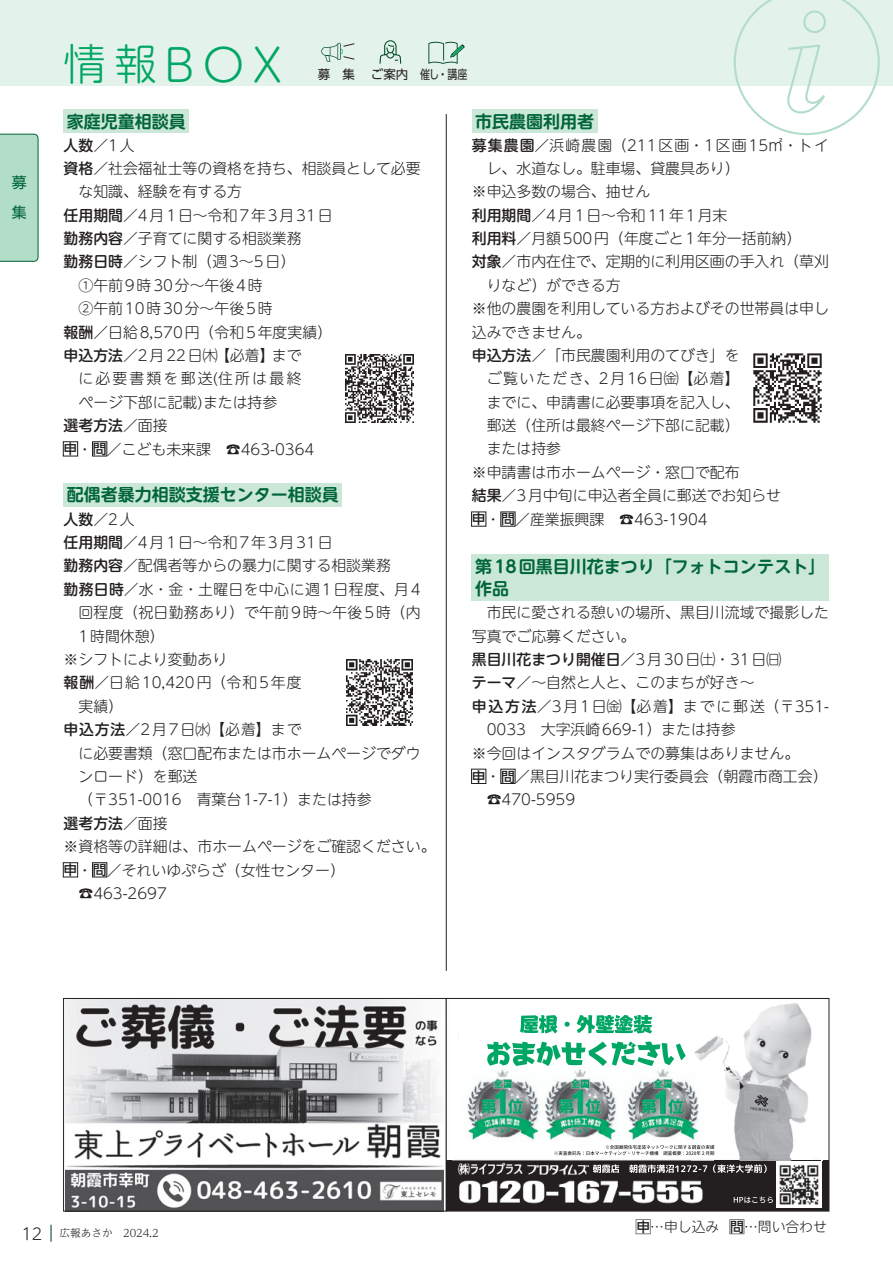
<style>
.page{position:relative;width:893px;height:1263px;background:#fff}
.page>*{position:absolute;margin:0;border:0;box-sizing:border-box;transform-origin:0 0}
.t1{font:44.7px "UD Shin M Go Pr 6 Light 90 msp RKSJ H";color:#00a664}
.t2{font:700 16.95px/21.3px "UD Shin M Go Pr 6 N De";color:#006539}
.t3{font:300 14.85px "UD Shin M Go Pr 6 N";color:#231f20}
.t4{font:300 14.85px "UD Shin M Go Pr 6 N";letter-spacing:.125em;color:#231f20}
.t5{font:300 14.85px "UD Shin M Go Pr 6 N";letter-spacing:.075em;color:#231f20}
.t6{font:300 14.85px "UD Shin M Go Pr 6 N";letter-spacing:.035em;color:#231f20}
.t7{font:300 14.85px "UD Shin M Go Pr 6 N";letter-spacing:.02em;color:#231f20}
.t8{font:300 14.85px "UD Shin M Go Pr 6 N";letter-spacing:.06em;color:#231f20}
.t9{font:300 14.85px "UD Shin M Go Pr 6 N";letter-spacing:.11em;color:#231f20}
.t10{font:300 14.85px "UD Shin M Go Pr 6 N";letter-spacing:.145em;color:#231f20}
.t11{font:500 14.85px "UD Shin M Go Pr 6 N";color:#231f20}
.t12{font:14.85px/29.7px "UD Shin Go Pr 6 N";color:#006539}
.t13{font:300 13.8px "UD Shin M Go Pr 6 N";color:#231f20}
.t14{font:12.45px "UD Shin Go Pr 6 N Regular 90 msp RKSJ H";color:#231f20}
.t15{font:300 10.65px "UD Reimin Pr 6 N";color:#231f20}
.s1{font-size:42.45px}
.s2{font-weight:500}
.s3{font-weight:300}
.s4{font-family:"UD Shin Go Pr 6 N";font-weight:500;font-size:13.8px}
.s5{font-family:"UD Shin M Go Pr 6 N";font-size:15.9px}
</style>
<div class="page">
<div style="left:0;top:0;width:893px;height:85px;background:#e3f2ea"></div>
<svg style="left:321px;top:43px;width:34px;height:19px"></svg>
<svg style="left:379px;top:40px;width:23px;height:24px"></svg>
<svg style="left:428px;top:42px;width:37px;height:22px"></svg>
<svg style="left:734px;top:0;width:146px;height:135px"></svg>
<hr style="left:446px;top:114px;width:1px;height:857px;background:#231f20">
<img style="left:66px;top:1000px;width:378px;height:209px">
<div style="left:63px;top:998px;width:383px;height:213px;border:1px solid #231f20"></div>
<img style="left:452px;top:1160px;width:262px;height:48px">
<div style="left:714px;top:1160px;width:110px;height:49px;background:#231f20"></div>
<div style="left:709px;top:1187px;width:57px;height:17px;background:#231f20"></div>
<img style="left:776px;top:1162px;width:46px;height:45px">
<img style="left:739px;top:1160px;width:83px;height:1px">
<div style="left:592px;top:1162px;width:122px;height:14px;background:#231f20"></div>
<svg style="left:734px;top:1196px;width:39px;height:7px"></svg>
<svg style="left:593px;top:1164px;width:26px;height:9px"></svg>
<svg style="left:629px;top:1164px;width:78px;height:9px"></svg>
<svg style="left:713px;top:1164px;width:54px;height:9px"></svg>
<svg style="left:487px;top:1003px;width:325px;height:155px"></svg>
<div style="left:446px;top:1160px;width:6px;height:51px;background:#231f20"></div>
<hr style="left:450px;top:1208px;width:379px;height:3px;background:#231f20">
<div style="left:824px;top:1160px;width:5px;height:49px;background:#231f20"></div>
<img style="left:467px;top:1067px;width:236px;height:74px">
<div style="left:446px;top:998px;width:383px;height:213px;border:1px solid #231f20"></div>
<img style="left:346px;top:659px;width:66px;height:66px">
<img style="left:753px;top:353px;width:69px;height:70px">
<img style="left:345px;top:354px;width:68px;height:68px">
<div style="left:63px;top:110px;width:126px;height:23px;background:#cbe7d8"></div>
<div style="left:63px;top:441px;width:15px;height:15px;border:1px solid #231f20"></div>
<div style="left:92px;top:441px;width:15px;height:15px;border:1px solid #231f20"></div>
<div style="left:63px;top:483px;width:279px;height:23px;background:#cbe7d8"></div>
<div style="left:63px;top:862px;width:15px;height:15px;border:1px solid #231f20"></div>
<div style="left:92px;top:862px;width:15px;height:15px;border:1px solid #231f20"></div>
<div style="left:472px;top:110px;width:125px;height:23px;background:#cbe7d8"></div>
<div style="left:471px;top:512px;width:15px;height:14px;border:1px solid #231f20"></div>
<div style="left:472px;top:554px;width:357px;height:47px;background:#cbe7d8"></div>
<div style="left:471px;top:769px;width:15px;height:15px;border:1px solid #231f20"></div>
<div style="left:501px;top:769px;width:14px;height:15px;border:1px solid #231f20"></div>
<div style="left:0;top:134px;width:38px;height:128px;background:#b2ddc8"></div>
<svg style="left:50px;top:1225px;width:2px;height:17px"></svg>
<p class="t12" style="left:12px;top:167px;width:16px">募集</p>
<h1 class="t1" style="left:64px;top:29px;width:220px"><span class="s1">情報</span>BOX</h1>
<p class="t14" style="left:318px;top:64px;width:39px">募　集</p>
<p class="t14" style="left:371px;top:64px;width:98px">ご案内 催し・講座</p>
<p class="t2" style="left:67px;top:110px;width:120px">家庭児童相談員</p>
<p class="t3" style="left:64px;top:133px;width:73px"><span class="s2">人数</span>／1人</p>
<p class="t3" style="left:64px;top:156px;width:359px"><span class="s2">資格</span>／社会福祉士等の資格を持ち、相談員として必要</p>
<p class="t3" style="left:78px;top:180px;width:165px">な知識、経験を有する方</p>
<p class="t4" style="left:64px;top:203px;width:271px"><span class="s2">任用期間</span>／4月1日～令和7年3月31日</p>
<p class="t3" style="left:64px;top:226px;width:240px"><span class="s2">勤務内容</span>／子育てに関する相談業務</p>
<p class="t3" style="left:64px;top:250px;width:233px"><span class="s2">勤務日時</span>／シフト制（週3～5日）</p>
<p class="t4" style="left:78px;top:273px;width:186px">①午前9時30分～午後4時</p>
<p class="t4" style="left:78px;top:296px;width:196px">②午前10時30分～午後5時</p>
<p class="t3" style="left:64px;top:320px;width:270px"><span class="s2">報酬</span>／日給8,570円（令和5年度実績）</p>
<p class="t8" style="left:64px;top:343px;width:240px"><span class="s2">申込方法</span>／2月22日㈭【必着】まで</p>
<p class="t10" style="left:78px;top:367px;width:225px">に必要書類を郵送(住所は最終</p>
<p class="t3" style="left:78px;top:390px;width:200px">ページ下部に記載)または持参</p>
<p class="t11" style="left:64px;top:413px;width:106px">選考方法<span class="s3">／面接</span></p>
<p class="t3" style="left:64px;top:437px;width:252px"><span class="s4">申</span>・<span class="s4">問</span>／こども未来課 ☎463-0364</p>
<p class="t2" style="left:67px;top:483px;width:273px">配偶者暴力相談支援センター相談員</p>
<p class="t3" style="left:64px;top:507px;width:73px"><span class="s2">人数</span>／2人</p>
<p class="t4" style="left:64px;top:530px;width:271px"><span class="s2">任用期間</span>／4月1日～令和7年3月31日</p>
<p class="t3" style="left:64px;top:554px;width:329px"><span class="s2">勤務内容</span>／配偶者等からの暴力に関する相談業務</p>
<p class="t6" style="left:64px;top:577px;width:359px"><span class="s2">勤務日時</span>／水・金・土曜日を中心に週1日程度、月4</p>
<p class="t7" style="left:78px;top:600px;width:344px">回程度（祝日勤務あり）で午前9時～午後5時（内</p>
<p class="t3" style="left:78px;top:624px;width:88px">1時間休憩）</p>
<p class="t3" style="left:64px;top:647px;width:165px">※シフトにより変動あり</p>
<p class="t5" style="left:64px;top:671px;width:240px"><span class="s2">報酬</span>／日給10,420円（令和5年度</p>
<p class="t3" style="left:78px;top:694px;width:46px">実績）</p>
<p class="t3" style="left:64px;top:717px;width:240px"><span class="s2">申込方法</span>／2月7日㈬【必着】まで</p>
<p class="t3" style="left:78px;top:741px;width:344px">に必要書類（窓口配布または市ホームページでダウ</p>
<p class="t3" style="left:78px;top:764px;width:121px">ンロード）を郵送</p>
<p class="t3" style="left:78px;top:787px;width:295px">（〒351-0016 青葉台1-7-1）または持参</p>
<p class="t11" style="left:64px;top:810px;width:106px">選考方法<span class="s3">／面接</span></p>
<p class="t3" style="left:64px;top:834px;width:374px">※資格等の詳細は、市ホームページをご確認ください。</p>
<p class="t3" style="left:64px;top:858px;width:283px"><span class="s4">申</span>・<span class="s4">問</span>／それいゆぷらざ（女性センター）</p>
<p class="t3" style="left:78px;top:881px;width:90px">☎463-2697</p>
<p class="t2" style="left:475px;top:110px;width:120px">市民農園利用者</p>
<p class="t5" style="left:472px;top:133px;width:359px"><span class="s2">募集農園</span>／浜崎農園（211区画・1区画15㎡・トイ</p>
<p class="t3" style="left:487px;top:156px;width:254px">レ、水道なし。駐車場、貸農具あり）</p>
<p class="t3" style="left:472px;top:180px;width:180px">※申込多数の場合、抽せん</p>
<p class="t4" style="left:472px;top:203px;width:257px"><span class="s2">利用期間</span>／4月1日～令和11年1月末</p>
<p class="t3" style="left:472px;top:226px;width:331px"><span class="s2">利用料</span>／月額500円（年度ごと1年分一括前納）</p>
<p class="t3" style="left:472px;top:250px;width:359px"><span class="s2">対象</span>／市内在住で、定期的に利用区画の手入れ（草刈</p>
<p class="t3" style="left:487px;top:273px;width:135px">りなど）ができる方</p>
<p class="t3" style="left:472px;top:296px;width:359px">※他の農園を利用している方およびその世帯員は申し</p>
<p class="t3" style="left:472px;top:320px;width:121px">込みできません。</p>
<p class="t3" style="left:472px;top:343px;width:269px"><span class="s2">申込方法</span>／「市民農園利用のてびき」を</p>
<p class="t9" style="left:487px;top:367px;width:254px">ご覧いただき、2月16日㈮【必着】</p>
<p class="t3" style="left:487px;top:390px;width:254px">までに、申請書に必要事項を記入し、</p>
<p class="t3" style="left:487px;top:413px;width:254px">郵送（住所は最終ページ下部に記載）</p>
<p class="t3" style="left:487px;top:437px;width:76px">または持参</p>
<p class="t3" style="left:472px;top:460px;width:269px">※申請書は市ホームページ・窓口で配布</p>
<p class="t3" style="left:472px;top:483px;width:311px"><span class="s2">結果</span>／3月中旬に申込者全員に郵送でお知らせ</p>
<p class="t3" style="left:472px;top:507px;width:237px"><span class="s4">申</span>・<span class="s4">問</span>／産業振興課 ☎463-1904</p>
<p class="t2" style="left:475px;top:555px;width:352px">第18回黒目川花まつり「フォトコンテスト」作品</p>
<p class="t3" style="left:487px;top:600px;width:344px">市民に愛される憩いの場所、黒目川流域で撮影した</p>
<p class="t3" style="left:472px;top:624px;width:165px">写真でご応募ください。</p>
<p class="t4" style="left:472px;top:647px;width:311px"><span class="s2">黒目川花まつり開催日</span>／3月30日㈯・31日㈰</p>
<p class="t3" style="left:472px;top:671px;width:284px"><span class="s2">テーマ</span>／～自然と人と、このまちが好き～</p>
<p class="t4" style="left:472px;top:694px;width:359px"><span class="s2">申込方法</span>／3月1日㈮【必着】までに郵送（〒351-</p>
<p class="t3" style="left:487px;top:717px;width:250px">0033 大字浜崎669-1）または持参</p>
<p class="t3" style="left:472px;top:741px;width:329px">※今回はインスタグラムでの募集はありません。</p>
<p class="t3" style="left:472px;top:764px;width:357px"><span class="s4">申</span>・<span class="s4">問</span>／黒目川花まつり実行委員会（朝霞市商工会）</p>
<p class="t3" style="left:487px;top:788px;width:90px">☎470-5959</p>
<p class="t15" style="left:21px;top:1224px;width:139px"><span class="s5">12</span> 広報あさか　2024.2</p>
<p class="t13" style="left:650px;top:1215px;width:71px">…申し込み</p>
<p class="t13" style="left:744px;top:1215px;width:84px">…問い合わせ</p>
</div>
